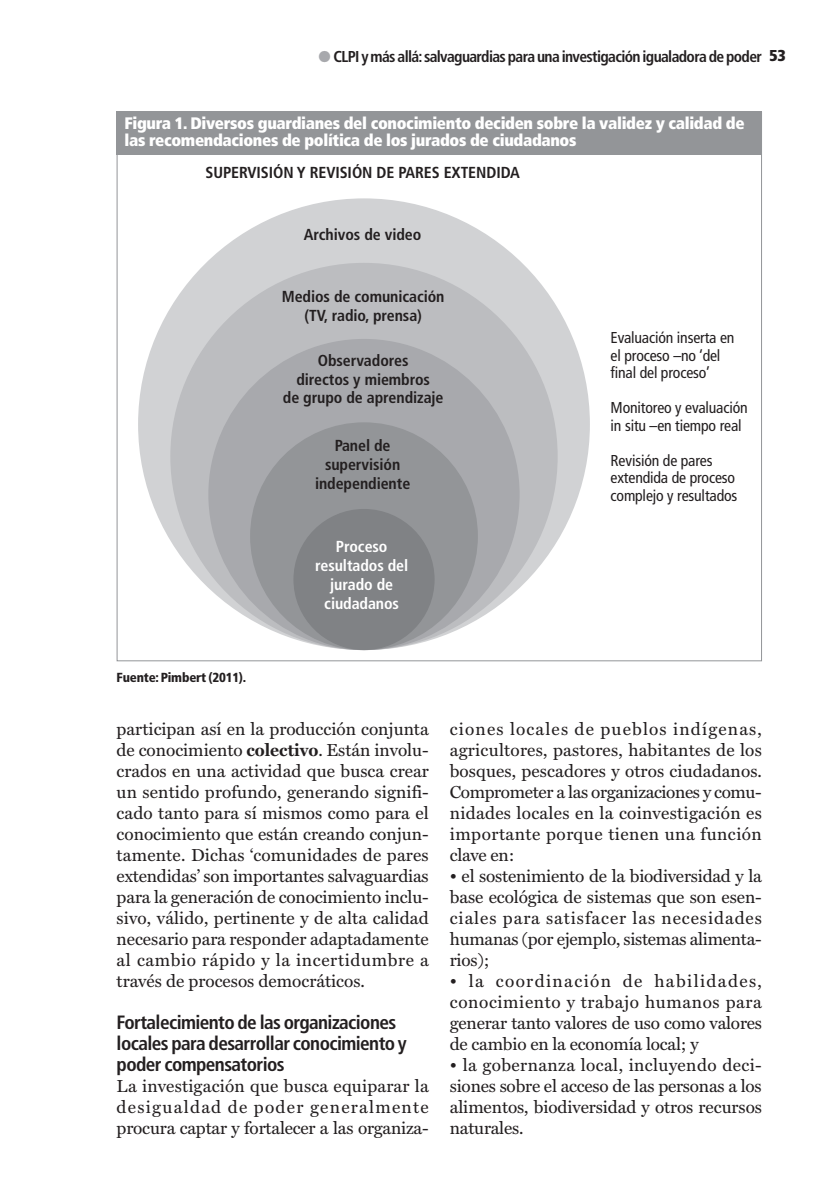
<style>
.page{position:relative;width:829px;height:1191px;background:#fff}
.page>*{position:absolute;margin:0;border:0;box-sizing:border-box;transform-origin:0 0}
.t1{font:700 condensed 19.25px/21px "Frutiger LT Std";letter-spacing:-.03em;color:#231f20}
.t2{font:17.5px/21px "Miller Text";letter-spacing:-.005em;color:#231f20;text-align:justify}
.t3{font:900 condensed 16.62px/17.5px "Frutiger LT Std";letter-spacing:-.02em;color:#fff}
.t4{font:700 condensed 15.92px/18.7px "Frutiger LT Std";letter-spacing:-.005em;color:#231f20;text-align:center}
.t5{font:700 condensed 15.92px/18.7px "Frutiger LT Std";letter-spacing:-.005em;color:#fff;text-align:center}
.t6{font:condensed 15.75px/17.5px "Frutiger LT Std";letter-spacing:-.01em;color:#231f20}
.t7{font:700 condensed 15.75px "Frutiger LT Std";letter-spacing:-.04em;color:#231f20}
.t8{font:900 condensed 13.12px "Frutiger LT Std";letter-spacing:-.015em;color:#231f20}
.s1{color:#a8a9ad}
.s2{font-weight:900}
.s3{font-weight:700}
</style>
<div class="page">
<div style="left:117px;top:112px;width:644px;height:43px;background:#939598"></div>
<div style="left:138px;top:198px;width:452px;height:452px;background:#d1d2d4;border-radius:50%"></div>
<div style="left:170px;top:263px;width:387px;height:387px;background:#bcbdc0;border-radius:50%"></div>
<div style="left:208px;top:339px;width:311px;height:311px;background:#a8a9ad;border-radius:50%"></div>
<div style="left:250px;top:422px;width:228px;height:228px;background:#939598;border-radius:50%"></div>
<div style="left:293px;top:509px;width:141px;height:141px;background:#808285;border-radius:50%"></div>
<p class="t7" style="left:318px;top:50px;width:469px"><span class="s1">●</span> CLPI y más allá: salvaguardias para una investigación igualadora de poder <span class="s2">53</span></p>
<p class="t3" style="left:124px;top:116px;width:621px">Figura 1. Diversos guardianes del conocimiento deciden sobre la validez y calidad de las recomendaciones de política de los jurados de ciudadanos</p>
<p class="t4" style="left:205px;top:165px;width:316px">SUPERVISIÓN Y REVISIÓN DE PARES EXTENDIDA</p>
<p class="t8" style="left:117px;top:672px;width:131px">Fuente: Pimbert (2011).</p>
<p class="t4" style="left:304px;top:226px;width:119px">Archivos de video</p>
<p class="t4" style="left:282px;top:288px;width:164px">Medios de comunicación (TV, radio, prensa)</p>
<p class="t4" style="left:283px;top:352px;width:162px">Observadores<br>directos y miembros<br>de grupo de aprendizaje</p>
<p class="t4" style="left:315px;top:437px;width:97px">Panel de supervisión independiente</p>
<p class="t5" style="left:315px;top:538px;width:95px">Proceso resultados del jurado de ciudadanos</p>
<p class="t6" style="left:610px;top:330px;width:125px">Evaluación inserta en el proceso –no ‘del final del proceso’</p>
<p class="t6" style="left:610px;top:400px;width:139px">Monitoreo y evaluación in situ –en tiempo real</p>
<p class="t6" style="left:610px;top:453px;width:128px">Revisión de pares extendida de proceso complejo y resultados</p>
<p class="t2" style="left:117px;top:720px;width:313px">participan así en la producción conjunta de conocimiento <span class="s3">colectivo</span>. Están involu&shy;crados en una actividad que busca crear un sentido profundo, generando signifi&shy;cado tanto para sí mismos como para el conocimiento que están creando conjun&shy;tamente. Dichas ‘comunidades de pares extendidas’ son importantes salvaguardias para la generación de conocimiento inclu&shy;sivo, válido, pertinente y de alta calidad necesario para responder adaptadamente al cambio rápido y la incertidumbre a través de procesos democráticos.</p>
<p class="t1" style="left:117px;top:1013px;width:292px">Fortalecimiento de las organizaciones locales para desarrollar conocimiento y poder compensatorios</p>
<p class="t2" style="left:117px;top:1077px;width:313px">La investigación que busca equiparar la desigualdad de poder generalmente procura captar y fortalecer a las organiza-</p>
<p class="t2" style="left:450px;top:720px;width:313px">ciones locales de pueblos indígenas, agricultores, pastores, habitantes de los bosques, pescadores y otros ciudadanos.<br>Comprometer a las organizaciones y comu&shy;nidades locales en la coinvestigación es importante porque tienen una función clave en:</p>
<p class="t2" style="left:450px;top:867px;width:313px">• el sostenimiento de la biodiversidad y la base ecológica de sistemas que son esen&shy;ciales para satisfacer las necesidades humanas (por ejemplo, sistemas alimenta&shy;rios);</p>
<p class="t2" style="left:450px;top:972px;width:313px">• la coordinación de habilidades, conocimiento y trabajo humanos para generar tanto valores de uso como valores de cambio en la economía local; y</p>
<p class="t2" style="left:450px;top:1056px;width:313px">• la gobernanza local, incluyendo deci&shy;siones sobre el acceso de las personas a los alimentos, biodiversidad y otros recursos naturales.</p>
</div>
